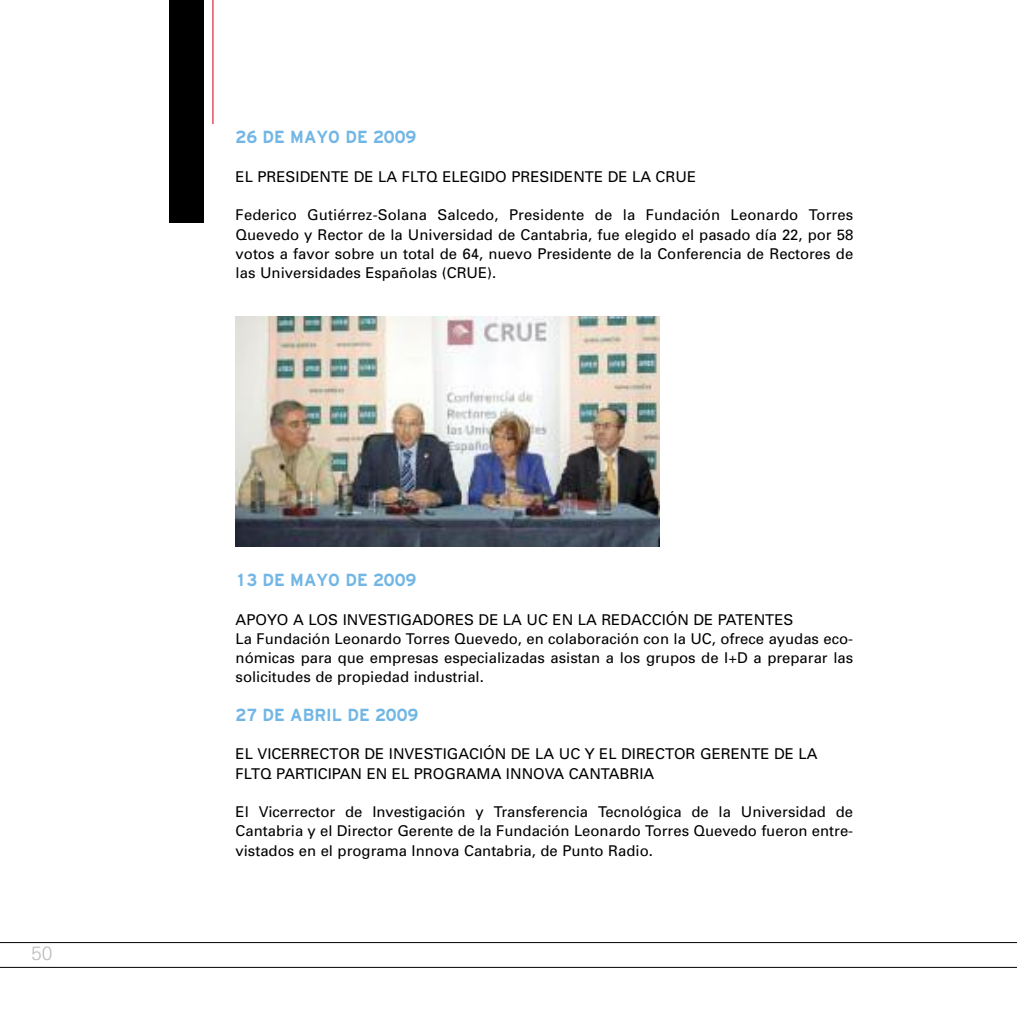
<style>
.page{position:relative;width:1017px;height:1017px;background:#fff}
.page>*{position:absolute;margin:0;border:0;box-sizing:border-box;transform-origin:0 0}
.t1{font:300 19.25px "Univers";color:#bebebe}
.t2{font:700 17.5px "Civica 07";color:#71b6e5;scale:.94 1}
.t3{font:14.88px/19.2px "Univers";color:#000;text-align:justify}
</style>
<div class="page">
<hr style="left:213px;top:0;width:1px;height:124px;background:#ca0016">
<div style="left:170px;top:0;width:34px;height:223px;background:#000"></div>
<hr style="left:0;top:967px;width:1017px;height:1px;background:#000">
<hr style="left:0;top:942px;width:1017px;height:1px;background:#000">
<img style="left:236px;top:317px;width:423px;height:230px">
<p class="t1" style="left:31px;top:946px;width:23px">50</p>
<p class="t2" style="left:236px;top:127px;width:194px">26 DE MAYO DE 2009</p>
<p class="t3" style="left:236px;top:168px;width:462px">EL PRESIDENTE DE LA FLTQ ELEGIDO PRESIDENTE DE LA CRUE</p>
<p class="t3" style="left:236px;top:207px;width:619px">Federico Gutiérrez-Solana Salcedo, Presidente de la Fundación Leonardo Torres Quevedo y Rector de la Universidad de Cantabria, fue elegido el pasado día 22, por 58 votos a favor sobre un total de 64, nuevo Presidente de la Conferencia de Rectores de las Universidades Españolas (CRUE).</p>
<p class="t2" style="left:236px;top:570px;width:194px">13 DE MAYO DE 2009</p>
<p class="t3" style="left:236px;top:611px;width:619px;text-align:left">APOYO A LOS INVESTIGADORES DE LA UC EN LA REDACCIÓN DE PATENTES<br>La Fundación Leonardo Torres Quevedo, en colaboración con la UC, ofrece ayudas eco&shy;nómicas para que empresas especializadas asistan a los grupos de I+D a preparar las solicitudes de propiedad industrial.</p>
<p class="t2" style="left:236px;top:704px;width:196px">27 DE ABRIL DE 2009</p>
<p class="t3" style="left:236px;top:746px;width:583px">EL VICERRECTOR DE INVESTIGACIÓN DE LA UC Y EL DIRECTOR GERENTE DE LA<br>FLTQ PARTICIPAN EN EL PROGRAMA INNOVA CANTABRIA</p>
<p class="t3" style="left:236px;top:803px;width:619px">El Vicerrector de Investigación y Transferencia Tecnológica de la Universidad de Cantabria y el Director Gerente de la Fundación Leonardo Torres Quevedo fueron entre&shy;vistados en el programa Innova Cantabria, de Punto Radio.</p>
</div>
